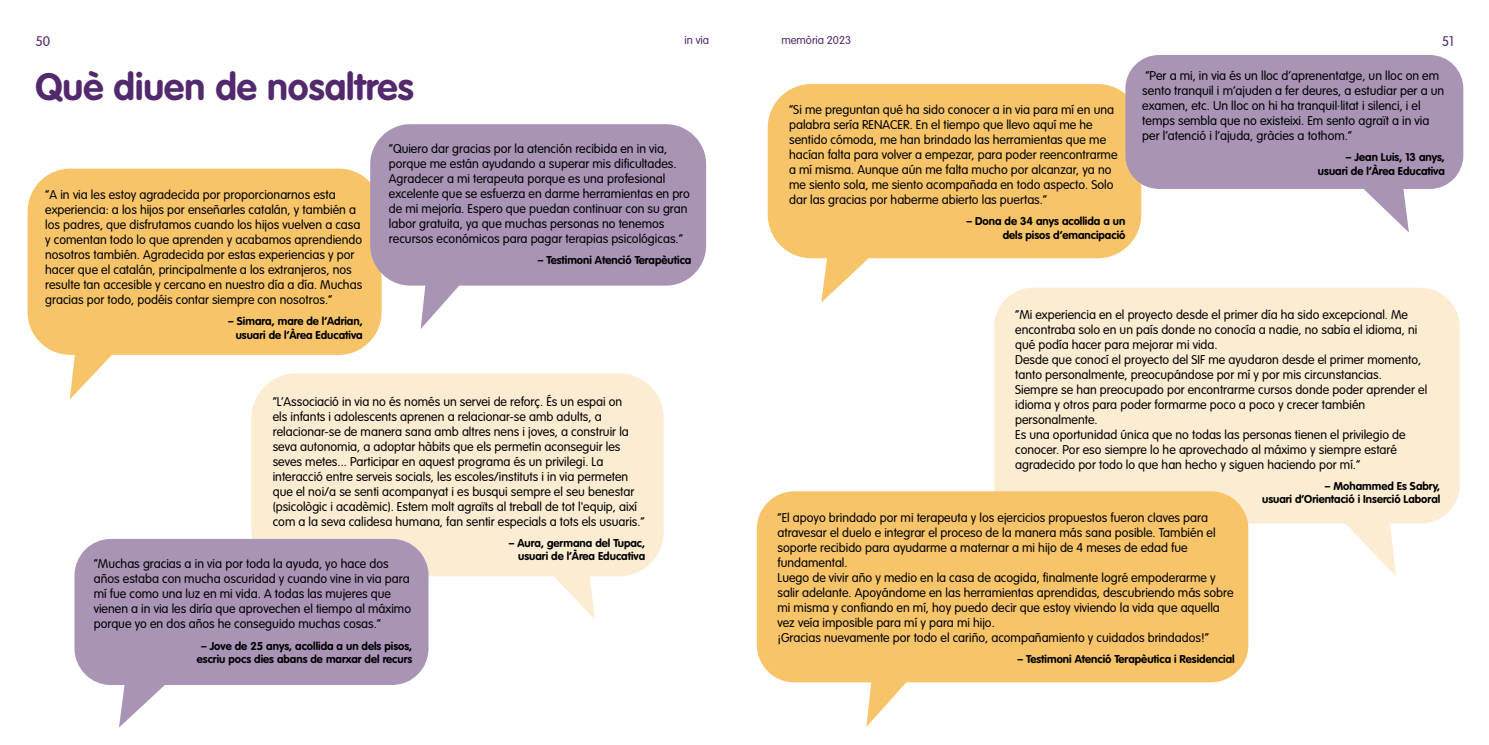
<style>
.page{position:relative;width:1489px;height:745px;background:#fff}
.page>*{position:absolute;margin:0;border:0;box-sizing:border-box;transform-origin:0 0}
.t1{font:700 37.5px "VAG Rounded Std";color:#53296d}
.t2{font:300 13.75px "VAG Rounded Std";color:#53296d}
.t3{font:300 12.5px/15px "VAG Rounded Std";color:#000}
.t4{font:700 11.25px/13.5px "VAG Rounded Std";color:#000;text-align:right}
.t5{font:300 11.25px "VAG Rounded Std";color:#53296d}
</style>
<div class="page">
<div style="left:994px;top:287px;width:465px;height:236px;background:#fcecd2;border-radius:39px"></div>
<svg style="left:1339px;top:523px;width:56px;height:52px"></svg>
<div style="left:28px;top:168px;width:353px;height:186px;background:#f7c469;border-radius:43px"></div>
<svg style="left:70px;top:354px;width:46px;height:45px"></svg>
<div style="left:251px;top:373px;width:412px;height:203px;background:#fcecd2;border-radius:45px"></div>
<svg style="left:549px;top:576px;width:46px;height:43px"></svg>
<div style="left:767px;top:84px;width:374px;height:174px;background:#f7c469;border-radius:43px"></div>
<svg style="left:821px;top:258px;width:50px;height:44px"></svg>
<div style="left:370px;top:124px;width:336px;height:161px;background:#a994b6;border-radius:40px"></div>
<svg style="left:420px;top:285px;width:42px;height:44px"></svg>
<div style="left:1125px;top:55px;width:338px;height:134px;background:#a994b6;border-radius:33px"></div>
<svg style="left:1364px;top:189px;width:44px;height:43px"></svg>
<div style="left:74px;top:538px;width:354px;height:146px;background:#a994b6;border-radius:36px"></div>
<svg style="left:119px;top:684px;width:51px;height:43px"></svg>
<div style="left:756px;top:491px;width:492px;height:191px;background:#f7c469;border-radius:37px"></div>
<svg style="left:866px;top:682px;width:42px;height:44px"></svg>
<p class="t2" style="left:35px;top:35px;width:16px">50</p>
<p class="t5" style="left:684px;top:35px;width:26px">in via</p>
<p class="t5" style="left:781px;top:35px;width:71px">memòria 2023</p>
<p class="t2" style="left:1441px;top:35px;width:14px">51</p>
<h1 class="t1" style="left:35px;top:71px;width:380px">Què diuen de nosaltres</h1>
<p class="t3" style="left:1142px;top:69px;width:303px">“Per a mi, in via és un lloc d’aprenentatge, un lloc on em sento tranquil i m’ajuden a fer deures, a estudiar per a un examen, etc. Un lloc on hi ha tranquil·litat i silenci, i el temps sembla que no existeixi. Em sento agraït a in via per l’atenció i l’ajuda, gràcies a tothom.”</p>
<p class="t4" style="left:1317px;top:151px;width:128px">– Jean Luis, 13 anys, usuari de l’Àrea Educativa</p>
<p class="t3" style="left:789px;top:103px;width:330px">“Si me preguntan qué ha sido conocer a in via para mí en una palabra sería RENACER. En el tiempo que llevo aquí me he sentido cómoda, me han brindado las herramientas que me hacían falta para volver a empezar, para poder reencontrarme a mí misma. Aunque aún me falta mucho por alcanzar, ya no me siento sola, me siento acompañada en todo aspecto. Solo dar las gracias por haberme abierto las puertas.“</p>
<p class="t4" style="left:966px;top:215px;width:160px">– Dona de 34 anys acollida a un dels pisos d’emancipació</p>
<p class="t3" style="left:389px;top:142px;width:302px">“Quiero dar gracias por la atención recibida en in via, porque me están ayudando a superar mis dificultades.<br>Agradecer a mi terapeuta porque es una profesional excelente que se esfuerza en darme herramientas en pro de mi mejoría. Espero que puedan continuar con su gran labor gratuita, ya que muchas personas no tenemos recursos económicos para pagar terapias psicológicas.”</p>
<p class="t4" style="left:538px;top:254px;width:155px">– Testimoni Atenció Terapèutica</p>
<p class="t3" style="left:45px;top:188px;width:318px">“A in via les estoy agradecida por proporcionarnos esta experiencia: a los hijos por enseñarles catalán, y también a los padres, que disfrutamos cuando los hijos vuelven a casa y comentan todo lo que aprenden y acabamos aprendiendo nosotros también. Agradecida por estas experiencias y por hacer que el catalán, principalmente a los extranjeros, nos resulte tan accesible y cercano en nuestro día a día. Muchas gracias por todo, podéis contar siempre con nosotros.”</p>
<p class="t4" style="left:228px;top:315px;width:136px">– Simara, mare de l’Adrian, usuari de l’Àrea Educativa</p>
<p class="t3" style="left:1015px;top:307px;width:413px">“Mi experiencia en el proyecto desde el primer día ha sido excepcional. Me encontraba solo en un país donde no conocía a nadie, no sabía el idioma, ni qué podía hacer para mejorar mi vida.<br>Desde que conocí el proyecto del SIF me ayudaron desde el primer momento, tanto personalmente, preocupándose por mí y por mis circunstancias.<br>Siempre se han preocupado por encontrarme cursos donde poder aprender el idioma y otros para poder formarme poco a poco y crecer también personalmente.<br>Es una oportunidad única que no todas las personas tienen el privilegio de conocer. Por eso siempre lo he aprovechado al máximo y siempre estaré agradecido por todo lo que han hecho y siguen haciendo por mí.”</p>
<p class="t4" style="left:1261px;top:479px;width:180px">– Mohammed Es Sabry,<br>usuari d’Orientació i Inserció Laboral</p>
<p class="t3" style="left:273px;top:394px;width:373px">“L’Associació in via no és només un servei de reforç. És un espai on<br>els infants i adolescents aprenen a relacionar-se amb adults, a relacionar-se de manera sana amb altres nens i joves, a construir la seva autonomia, a adoptar hàbits que els permetin aconseguir les seves metes... Participar en aquest programa és un privilegi. La interacció entre serveis socials, les escoles/instituts i in via permeten que el noi/a se senti acompanyat i es busqui sempre el seu benestar (psicològic i acadèmic). Estem molt agraïts al treball de tot l'equip, així com a la seva calidesa humana, fan sentir especials a tots els usuaris.”</p>
<p class="t4" style="left:509px;top:536px;width:138px">– Aura, germana del Tupac, usuari de l’Àrea Educativa</p>
<p class="t3" style="left:777px;top:510px;width:457px">“El apoyo brindado por mi terapeuta y los ejercicios propuestos fueron claves para atravesar el duelo e integrar el proceso de la manera más sana posible. También el soporte recibido para ayudarme a maternar a mi hijo de 4 meses de edad fue fundamental.<br>Luego de vivir año y medio en la casa de acogida, finalmente logré empoderarme y salir adelante. Apoyándome en las herramientas aprendidas, descubriendo más sobre mi misma y confiando en mí, hoy puedo decir que estoy viviendo la vida que aquella vez veía imposible para mí y para mi hijo.<br>¡Gracias nuevamente por todo el cariño, acompañamiento y cuidados brindados!”</p>
<p class="t4" style="left:1017px;top:652px;width:218px">– Testimoni Atenció Terapèutica i Residencial</p>
<p class="t3" style="left:94px;top:557px;width:319px">“Muchas gracias a in via por toda la ayuda, yo hace dos años estaba con mucha oscuridad y cuando vine in via para mí fue como una luz en mi vida. A todas las mujeres que vienen a in via les diría que aprovechen el tiempo al máximo porque yo en dos años he conseguido muchas cosas.”</p>
<p class="t4" style="left:197px;top:639px;width:217px;text-align:center">– Jove de 25 anys, acollida a un dels pisos, escriu pocs dies abans de marxar del recurs</p>
</div>
